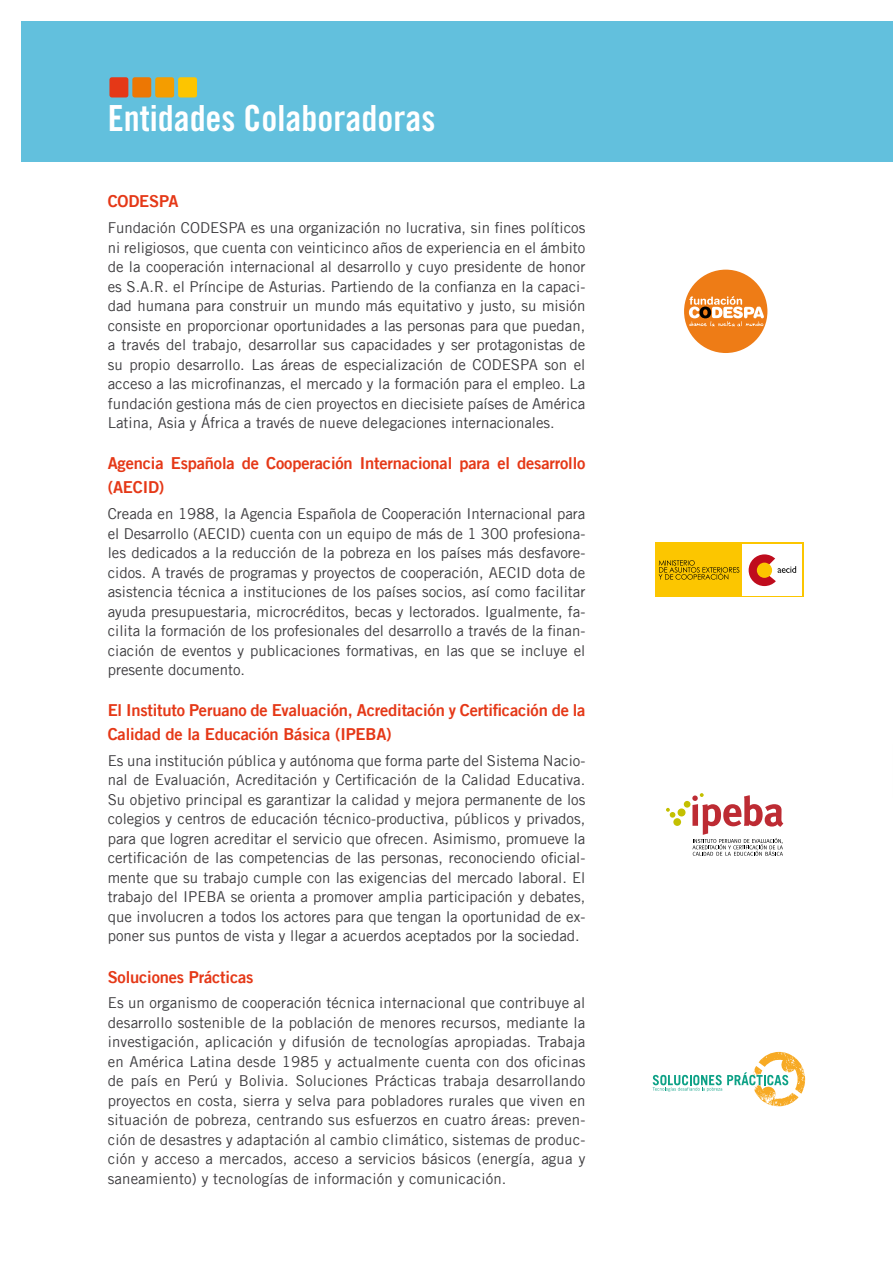
<style>
.page{position:relative;width:893px;height:1263px;background:#fff}
.page>*{position:absolute;margin:0;border:0;box-sizing:border-box;transform-origin:0 0}
.t1{font:36px "Trade Gothic Bold Cond Twenty";color:#fff}
.t2{font:16.5px/24px "Trade Gothic Bold Two";letter-spacing:-.01em;color:#e53817}
.t3{font:15px/19.5px "Trade Gothic";color:#3e3d40;text-align:justify}
</style>
<div class="page">
<div style="left:21px;top:21px;width:872px;height:141px;background:#62c0dd"></div>
<div style="left:178px;top:77px;width:19px;height:20px;background:#fdc500;border-radius:2px"></div>
<div style="left:155px;top:77px;width:19px;height:20px;background:#f49d00;border-radius:2px"></div>
<div style="left:132px;top:77px;width:19px;height:20px;background:#ed7703;border-radius:2px"></div>
<div style="left:109px;top:77px;width:19px;height:20px;background:#e53817;border-radius:2px"></div>
<div style="left:644px;top:260px;width:198px;height:151px;border:3px solid #e2f4fa;border-radius:19px"></div>
<div style="left:651px;top:267px;width:184px;height:138px;border:3px solid #e2f4fa;border-radius:12px"></div>
<div style="left:644px;top:524px;width:198px;height:151px;border:3px solid #e2f4fa;border-radius:19px"></div>
<div style="left:651px;top:531px;width:184px;height:137px;border:3px solid #e2f4fa;border-radius:12px"></div>
<div style="left:644px;top:760px;width:198px;height:151px;border:3px solid #e2f4fa;border-radius:19px"></div>
<div style="left:651px;top:767px;width:184px;height:137px;border:3px solid #e2f4fa;border-radius:12px"></div>
<div style="left:644px;top:1019px;width:198px;height:151px;border:3px solid #e2f4fa;border-radius:19px"></div>
<div style="left:651px;top:1026px;width:184px;height:137px;border:3px solid #e2f4fa;border-radius:12px"></div>
<div style="left:684px;top:270px;width:83px;height:83px;background:#ee7c16;border-radius:50%"></div>
<svg style="left:689px;top:296px;width:75px;height:30px"></svg>
<div style="left:655px;top:542px;width:148px;height:55px;background:#fcc600"></div>
<div style="left:742px;top:544px;width:60px;height:52px;background:#fff"></div>
<svg style="left:659px;top:560px;width:80px;height:20px"></svg>
<div style="left:749px;top:554px;width:31px;height:32px;background:#bf0c1d;border-radius:50%"></div>
<div style="left:757px;top:563px;width:15px;height:15px;background:#fcc600;border-radius:50%"></div>
<svg style="left:765px;top:554px;width:31px;height:31px"></svg>
<div style="left:673px;top:818px;width:8px;height:8px;background:#c4c001;border-radius:50%"></div>
<div style="left:677px;top:808px;width:8px;height:8px;background:#c4c001;border-radius:50%"></div>
<div style="left:684px;top:801px;width:6px;height:7px;background:#c4c001;border-radius:50%"></div>
<svg style="left:692px;top:793px;width:91px;height:63px"></svg>
<svg style="left:666px;top:808px;width:9px;height:10px"></svg>
<img style="left:753px;top:1052px;width:52px;height:54px">
<svg style="left:653px;top:1072px;width:135px;height:19px"></svg>
<p class="t1" style="left:108px;top:97px;width:329px">Entidades Colaboradoras</p>
<p class="t2" style="left:108px;top:189px;width:72px">CODESPA</p>
<p class="t3" style="left:108px;top:218px;width:479px">Fundación CODESPA es una organización no lucrativa, sin fines políticos ni religiosos, que cuenta con veinticinco años de experiencia en el ámbito de la cooperación internacional al desarrollo y cuyo presidente de honor es S.A.R. el Príncipe de Asturias. Partiendo de la confianza en la capaci&shy;dad humana para construir un mundo más equitativo y justo, su misión consiste en proporcionar oportunidades a las personas para que puedan, a través del trabajo, desarrollar sus capacidades y ser protagonistas de su propio desarrollo. Las áreas de especialización de CODESPA son el acceso a las microfinanzas, el mercado y la formación para el empleo. La fundación gestiona más de cien proyectos en diecisiete países de América Latina, Asia y África a través de nueve delegaciones internacionales.</p>
<p class="t2" style="left:108px;top:451px;width:479px">Agencia Española de Cooperación Internacional para el desarrollo (AECID)</p>
<p class="t3" style="left:108px;top:504px;width:479px">Creada en 1988, la Agencia Española de Cooperación Internacional para el Desarrollo (AECID) cuenta con un equipo de más de 1 300 profesiona&shy;les dedicados a la reducción de la pobreza en los países más desfavore&shy;cidos. A través de programas y proyectos de cooperación, AECID dota de asistencia técnica a instituciones de los países socios, así como facilitar ayuda presupuestaria, microcréditos, becas y lectorados. Igualmente, fa&shy;cilita la formación de los profesionales del desarrollo a través de la finan&shy;ciación de eventos y publicaciones formativas, en las que se incluye el presente documento.</p>
<p class="t2" style="left:108px;top:698px;width:479px">El Instituto Peruano de Evaluación, Acreditación y Certificación de la<br>Calidad de la Educación Básica (IPEBA)</p>
<p class="t3" style="left:108px;top:751px;width:479px">Es una institución pública y autónoma que forma parte del Sistema Nacio&shy;nal de Evaluación, Acreditación y Certificación de la Calidad Educativa.<br>Su objetivo principal es garantizar la calidad y mejora permanente de los colegios y centros de educación técnico-productiva, públicos y privados, para que logren acreditar el servicio que ofrecen. Asimismo, promueve la certificación de las competencias de las personas, reconociendo oficial&shy;mente que su trabajo cumple con las exigencias del mercado laboral. El trabajo del IPEBA se orienta a promover amplia participación y debates, que involucren a todos los actores para que tengan la oportunidad de ex&shy;poner sus puntos de vista y llegar a acuerdos aceptados por la sociedad.</p>
<p class="t2" style="left:108px;top:964px;width:147px">Soluciones Prácticas</p>
<p class="t3" style="left:108px;top:993px;width:479px">Es un organismo de cooperación técnica internacional que contribuye al desarrollo sostenible de la población de menores recursos, mediante la investigación, aplicación y difusión de tecnologías apropiadas. Trabaja en América Latina desde 1985 y actualmente cuenta con dos oficinas de país en Perú y Bolivia. Soluciones Prácticas trabaja desarrollando proyectos en costa, sierra y selva para pobladores rurales que viven en situación de pobreza, centrando sus esfuerzos en cuatro áreas: preven&shy;ción de desastres y adaptación al cambio climático, sistemas de produc&shy;ción y acceso a mercados, acceso a servicios básicos (energía, agua y saneamiento) y tecnologías de información y comunicación.</p>
</div>
